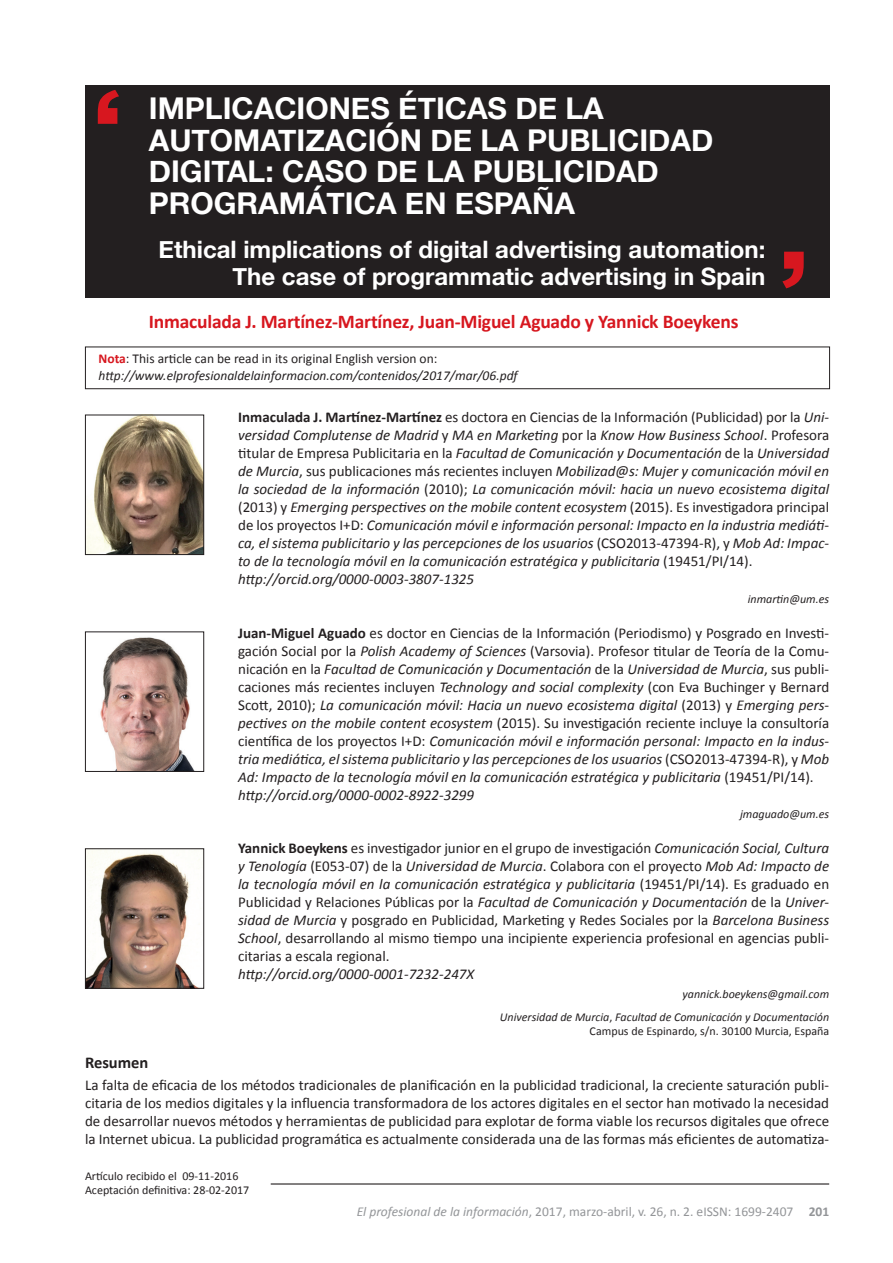
<style>
.page{position:relative;width:893px;height:1263px;background:#fff}
.page>*{position:absolute;margin:0;border:0;box-sizing:border-box;transform-origin:0 0}
.t1{font:700 30px/31.5px "Helvetica Neue";color:#fff}
.t2{font:700 24px/27px "Helvetica Neue";color:#fff;text-align:right}
.t3{font:700 19.5px "Calibri";letter-spacing:-.01em;color:#d7171f}
.t4{font:700 16.5px "Calibri";color:#231f20}
.t5{font:italic 15px/18px "Calibri";color:#231f20}
.t6{font:15px/18px "Calibri";color:#231f20;text-align:justify}
.t7{font:italic 13.5px/16.2px "Calibri";color:#231f20}
.t8{font:13.5px "Calibri";color:#939598}
.t9{font:italic 12px/23px "Calibri";color:#231f20;text-align:right}
.t10{font:12px/14.4px "Calibri";color:#231f20}
.s1{font-weight:700;font-style:normal;color:#d7171f}
.s2{font-style:normal}
.s3{font-weight:700;font-style:normal}
.s4{font-weight:700}
.s5{font-style:italic}
</style>
<div class="page">
<div style="left:85px;top:85px;width:744px;height:213px;background:#231f20"></div>
<svg style="left:782px;top:252px;width:22px;height:36px"></svg>
<svg style="left:98px;top:90px;width:21px;height:34px"></svg>
<img style="left:87px;top:421px;width:115px;height:132px">
<div style="left:85px;top:415px;width:119px;height:140px;border:1px solid #231f20"></div>
<img style="left:100px;top:637px;width:94px;height:133px">
<div style="left:85px;top:631px;width:119px;height:141px;border:1px solid #231f20"></div>
<img style="left:87px;top:850px;width:113px;height:137px">
<div style="left:85px;top:848px;width:119px;height:141px;border:1px solid #231f20"></div>
<hr style="left:271px;top:1183px;width:558px;height:1px;background:#231f20">
<svg style="left:84px;top:346px;width:284px;height:75px"></svg>
<div style="left:85px;top:347px;width:745px;height:42px;border:1px solid #231f20"></div>
<h1 class="t1" style="left:149px;top:93px;width:566px">IMPLICACIONES ÉTICAS DE LA<br>AUTOMATIZACIÓN DE LA PUBLICIDAD<br>DIGITAL: CASO DE LA PUBLICIDAD<br>PROGRAMÁTICA EN ESPAÑA</h1>
<h2 class="t2" style="left:159px;top:236px;width:608px">Ethical implications of digital advertising automation:<br>The case of programmatic advertising in Spain</h2>
<h3 class="t3" style="left:149px;top:314px;width:591px">Inmaculada J. Martínez-Martínez, Juan-Miguel Aguado y Yannick Boeykens</h3>
<p class="t7" style="left:99px;top:350px;width:421px"><span class="s1">Nota</span><span class="s2">: This article can be read in its original English version on: </span>http://www.elprofesionaldelainformacion.com/contenidos/2017/mar/06.pdf</p>
<p class="t5" style="left:238px;top:409px;width:593px"><span class="s3">Inmaculada J. Martínez-Martínez</span> <span class="s2">es doctora en Ciencias de la Información (Publicidad) por la</span> Uni&shy;versidad Complutense de Madrid <span class="s2">y</span> MA en Marketing <span class="s2">por la</span> Know How Business School<span class="s2">. Profesora titular de Empresa Publicitaria en la</span> Facultad de Comunicación y Documentación <span class="s2">de la</span> Universidad de Murcia<span class="s2">, sus publicaciones más recientes incluyen</span> Mobilizad@s: Mujer y comunicación móvil en la sociedad de la información <span class="s2">(2010);</span> La comunicación móvil: hacia un nuevo ecosistema digital <span class="s2">(2013) y</span> Emerging perspectives on the mobile content ecosystem <span class="s2">(2015). Es investigadora principal de los proyectos I+D:</span> Comunicación móvil e información personal: Impacto en la industria mediáti&shy;ca, el sistema publicitario y las percepciones de los usuarios <span class="s2">(CSO2013-47394-R), y</span> Mob Ad: Impac&shy;to de la tecnología móvil en la comunicación estratégica y publicitaria <span class="s2">(19451/PI/14). </span>http://orcid.org/0000-0003-3807-1325</p>
<p class="t9" style="left:748px;top:587px;width:83px">inmartin@um.es</p>
<p class="t5" style="left:238px;top:625px;width:593px"><span class="s3">Juan-Miguel Aguado</span> <span class="s2">es doctor en Ciencias de la Información (Periodismo) y Posgrado en Investi&shy;gación Social por la</span> Polish Academy of Sciences <span class="s2">(Varsovia). Profesor titular de Teoría de la Comu&shy;nicación en la</span> Facultad de Comunicación y Documentación <span class="s2">de la</span> Universidad de Murcia<span class="s2">, sus publi&shy;caciones más recientes incluyen</span> Technology and social complexity <span class="s2">(con Eva Buchinger y Bernard Scott, 2010);</span> La comunicación móvil: Hacia un nuevo ecosistema digital <span class="s2">(2013) y</span> Emerging pers&shy;pectives on the mobile content ecosystem <span class="s2">(2015). Su investigación reciente incluye la consultoría científica de los proyectos I+D:</span> Comunicación móvil e información personal: Impacto en la indus&shy;tria mediática, el sistema publicitario y las percepciones de los usuarios <span class="s2">(CSO2013-47394-R), y</span> Mob Ad: Impacto de la tecnología móvil en la comunicación estratégica y publicitaria <span class="s2">(19451/PI/14). </span>http://orcid.org/0000-0002-8922-3299</p>
<p class="t9" style="left:740px;top:802px;width:91px">jmaguado@um.es</p>
<p class="t6" style="left:238px;top:839px;width:593px"><span class="s4">Yannick Boeykens</span> es investigador junior en el grupo de investigación <span class="s5">Comunicación Social, Cultura y Tenología</span> (E053-07) de la <span class="s5">Universidad de Murcia</span>. Colabora con el proyecto <span class="s5">Mob Ad: Impacto de la tecnología móvil en la comunicación estratégica y publicitaria</span> (19451/PI/14). Es graduado en Publicidad y Relaciones Públicas por la <span class="s5">Facultad de Comunicación y Documentación</span> de la <span class="s5">Univer&shy;sidad de Murcia</span> y posgrado en Publicidad, Marketing y Redes Sociales por la <span class="s5">Barcelona Business School</span>, desarrollando al mismo tiempo una incipiente experiencia profesional en agencias publi&shy;citarias a escala regional.</p>
<p class="t5" style="left:238px;top:965px;width:238px">http://orcid.org/0000-0001-7232-247X</p>
<p class="t9" style="left:500px;top:982px;width:331px">yannick.boeykens@gmail.com<br>Universidad de Murcia<span class="s2">,</span> Facultad de Comunicación y Documentación</p>
<p class="t10" style="left:590px;top:1024px;width:241px">Campus de Espinardo, s/n. 30100 Murcia, España</p>
<p class="t4" style="left:85px;top:1056px;width:65px">Resumen</p>
<p class="t6" style="left:85px;top:1076px;width:746px">La falta de eficacia de los métodos tradicionales de planificación en la publicidad tradicional, la creciente saturación publi&shy;citaria de los medios digitales y la influencia transformadora de los actores digitales en el sector han motivado la necesidad de desarrollar nuevos métodos y herramientas de publicidad para explotar de forma viable los recursos digitales que ofrece la Internet ubicua. La publicidad programática es actualmente considerada una de las formas más eficientes de automatiza-</p>
<p class="t10" style="left:85px;top:1169px;width:166px">Artículo recibido el 09-11-2016<br>Aceptación definitiva: 28-02-2017</p>
<p class="t8" style="left:357px;top:1206px;width:474px"><span class="s5">El profesional de la información</span>, 2017, marzo-abril, v. 26, n. 2. eISSN: 1699-2407 <span class="s4">201</span></p>
</div>
